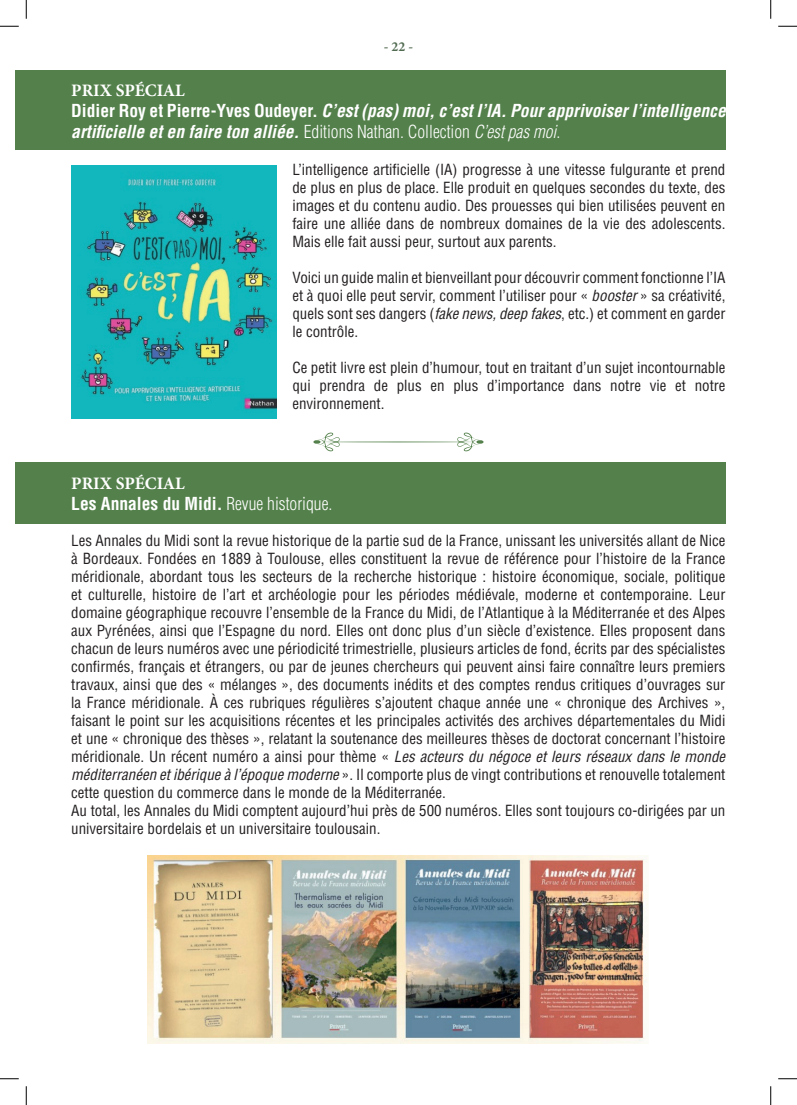
<style>
.page{position:relative;width:797px;height:1105px;background:#fff}
.page>*{position:absolute;margin:0;border:0;box-sizing:border-box;transform-origin:0 0}
.t1{font:italic 700 condensed 17.5px/21px "Helvetica LT Std";color:#fff}
.t2{font:700 condensed 17.5px "Helvetica LT Std";color:#fff}
.t3{font:700 17.5px "Minion Pro";color:#fff}
.t4{font:condensed 15px/18px "Helvetica LT Std";color:#231f20;text-align:justify}
.t5{font:700 13.75px "Minion Pro";color:#516b51}
.s1{font-style:normal}
.s2{font-weight:300;font-style:normal}
.s3{font-weight:300}
.s4{font-style:italic}
</style>
<div class="page">
<div style="left:16px;top:70px;width:709px;height:80px;background:#54814b"></div>
<div style="left:16px;top:462px;width:709px;height:61px;background:#54814b"></div>
<svg style="left:313px;top:433px;width:171px;height:18px"></svg>
<img style="left:71px;top:165px;width:205px;height:253px">
<img style="left:147px;top:855px;width:501px;height:188px">
<svg style="left:0;top:25px;width:19px;height:2px"></svg>
<svg style="left:778px;top:25px;width:19px;height:2px"></svg>
<svg style="left:0;top:1078px;width:19px;height:1px"></svg>
<svg style="left:778px;top:1078px;width:19px;height:1px"></svg>
<svg style="left:25px;top:0;width:2px;height:19px"></svg>
<svg style="left:25px;top:1086px;width:2px;height:19px"></svg>
<svg style="left:770px;top:0;width:1px;height:19px"></svg>
<svg style="left:770px;top:1086px;width:1px;height:19px"></svg>
<p class="t5" style="left:384px;top:37px;width:31px">- 22 -</p>
<p class="t3" style="left:71px;top:78px;width:115px">PRIX SPÉCIAL</p>
<p class="t1" style="left:71px;top:100px;width:656px"><span class="s1">Didier Roy et Pierre-Yves Oudeyer.</span> C’est (pas) moi, c’est l’IA. Pour apprivoiser l’intelligence artificielle et en faire ton alliée. <span class="s2">Editions Nathan. Collection</span> <span class="s3">C’est pas moi</span><span class="s2">.</span></p>
<p class="t4" style="left:292px;top:161px;width:434px">L’intelligence artificielle (IA) progresse à une vitesse fulgurante et prend de plus en plus de place. Elle produit en quelques secondes du texte, des images et du contenu audio. Des prouesses qui bien utilisées peuvent en faire une alliée dans de nombreux domaines de la vie des adolescents.<br>Mais elle fait aussi peur, surtout aux parents.</p>
<p class="t4" style="left:292px;top:269px;width:434px">Voici un guide malin et bienveillant pour découvrir comment fonctionne l’IA et à quoi elle peut servir, comment l’utiliser pour « <span class="s4">booster</span> » sa créativité, quels sont ses dangers (<span class="s4">fake news, deep fakes</span>, etc.) et comment en garder le contrôle.</p>
<p class="t4" style="left:292px;top:359px;width:434px">Ce petit livre est plein d’humour, tout en traitant d’un sujet incontournable qui prendra de plus en plus d’importance dans notre vie et notre environnement.</p>
<p class="t3" style="left:71px;top:471px;width:115px">PRIX SPÉCIAL</p>
<p class="t2" style="left:71px;top:492px;width:262px">Les Annales du Midi. <span class="s3">Revue historique.</span></p>
<p class="t4" style="left:71px;top:532px;width:655px;text-align:left">Les Annales du Midi sont la revue historique de la partie sud de la France, unissant les universités allant de Nice à Bordeaux. Fondées en 1889 à Toulouse, elles constituent la revue de référence pour l’histoire de la France méridionale, abordant tous les secteurs de la recherche historique : histoire économique, sociale, politique et culturelle, histoire de l’art et archéologie pour les périodes médiévale, moderne et contemporaine. Leur domaine géographique recouvre l’ensemble de la France du Midi, de l’Atlantique à la Méditerranée et des Alpes aux Pyrénées, ainsi que l’Espagne du nord. Elles ont donc plus d’un siècle d’existence. Elles proposent dans chacun de leurs numéros avec une périodicité trimestrielle, plusieurs articles de fond, écrits par des spécialistes confirmés, français et étrangers, ou par de jeunes chercheurs qui peuvent ainsi faire connaître leurs premiers travaux, ainsi que des « mélanges », des documents inédits et des comptes rendus critiques d’ouvrages sur la France méridionale. À ces rubriques régulières s’ajoutent chaque année une « chronique des Archives », faisant le point sur les acquisitions récentes et les principales activités des archives départementales du Midi et une « chronique des thèses », relatant la soutenance des meilleures thèses de doctorat concernant l’histoire méridionale. Un récent numéro a ainsi pour thème « <span class="s4">Les acteurs du négoce et leurs réseaux dans le monde méditerranéen et ibérique à l’époque moderne</span> ». Il comporte plus de vingt contributions et renouvelle totalement cette question du commerce dans le monde de la Méditerranée.<br>Au total, les Annales du Midi comptent aujourd’hui près de 500 numéros. Elles sont toujours co-dirigées par un universitaire bordelais et un universitaire toulousain.</p>
</div>
